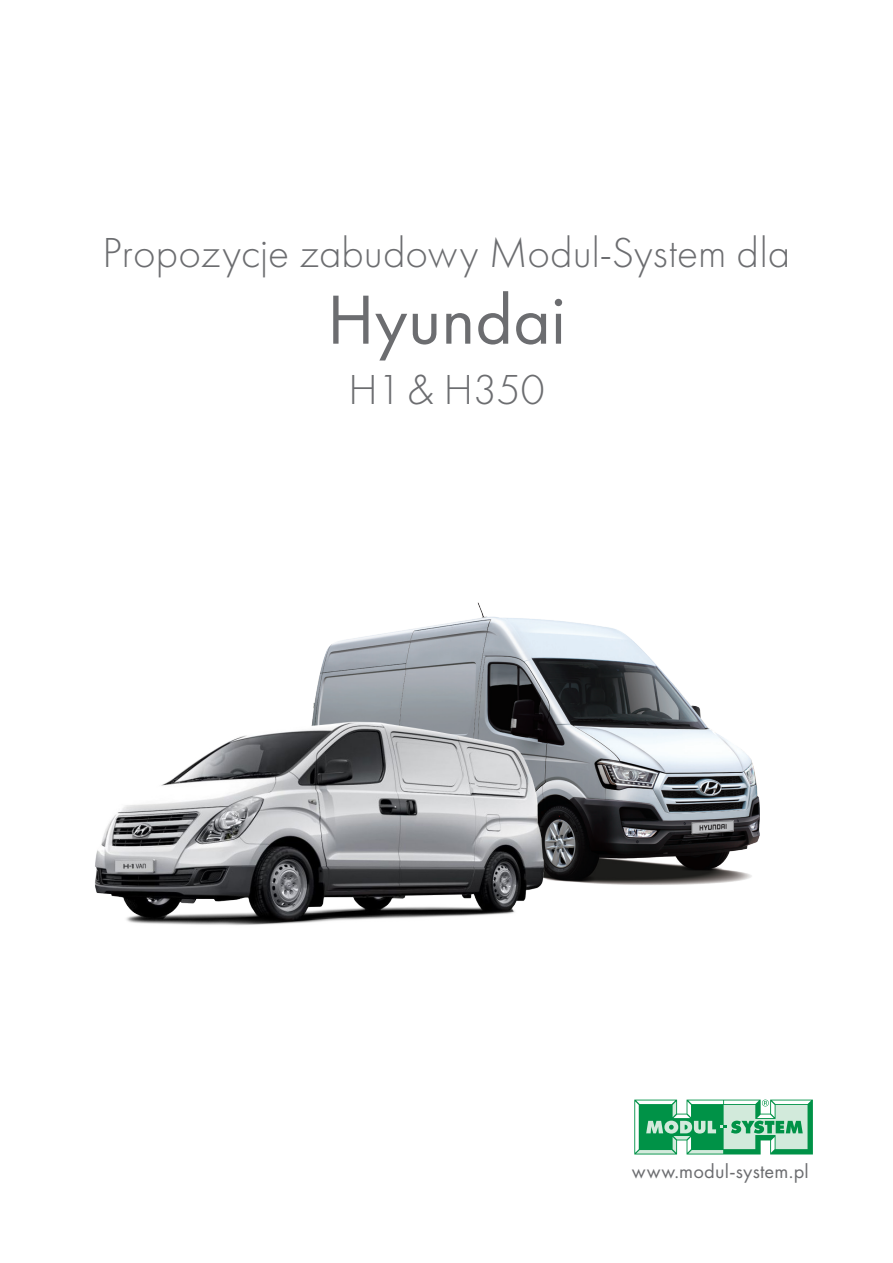
<style>
.page{position:relative;width:893px;height:1263px;background:#fff}
.page>*{position:absolute;margin:0;border:0;box-sizing:border-box;transform-origin:0 0}
.t1{font:72px "Futura";color:#6c6d70}
.t2{font:300 43.5px "Futura";color:#6c6d70}
.t3{font:20.4px "Futura";letter-spacing:.01em;color:#6c6d70}
</style>
<div class="page">
<img style="left:318px;top:602px;width:442px;height:283px">
<svg style="left:634px;top:1099px;width:179px;height:55px;background:#73c298"></svg>
<img style="left:95px;top:681px;width:472px;height:244px">
<p class="t2" style="left:103px;top:227px;width:689px">Propozycje zabudowy Modul-System dla</p>
<p class="t1" style="left:327px;top:277px;width:240px">Hyundai</p>
<p class="t2" style="left:348px;top:364px;width:198px">H1 &amp; H350</p>
<p class="t3" style="left:632px;top:1159px;width:179px">www.modul-system.pl</p>
</div>
